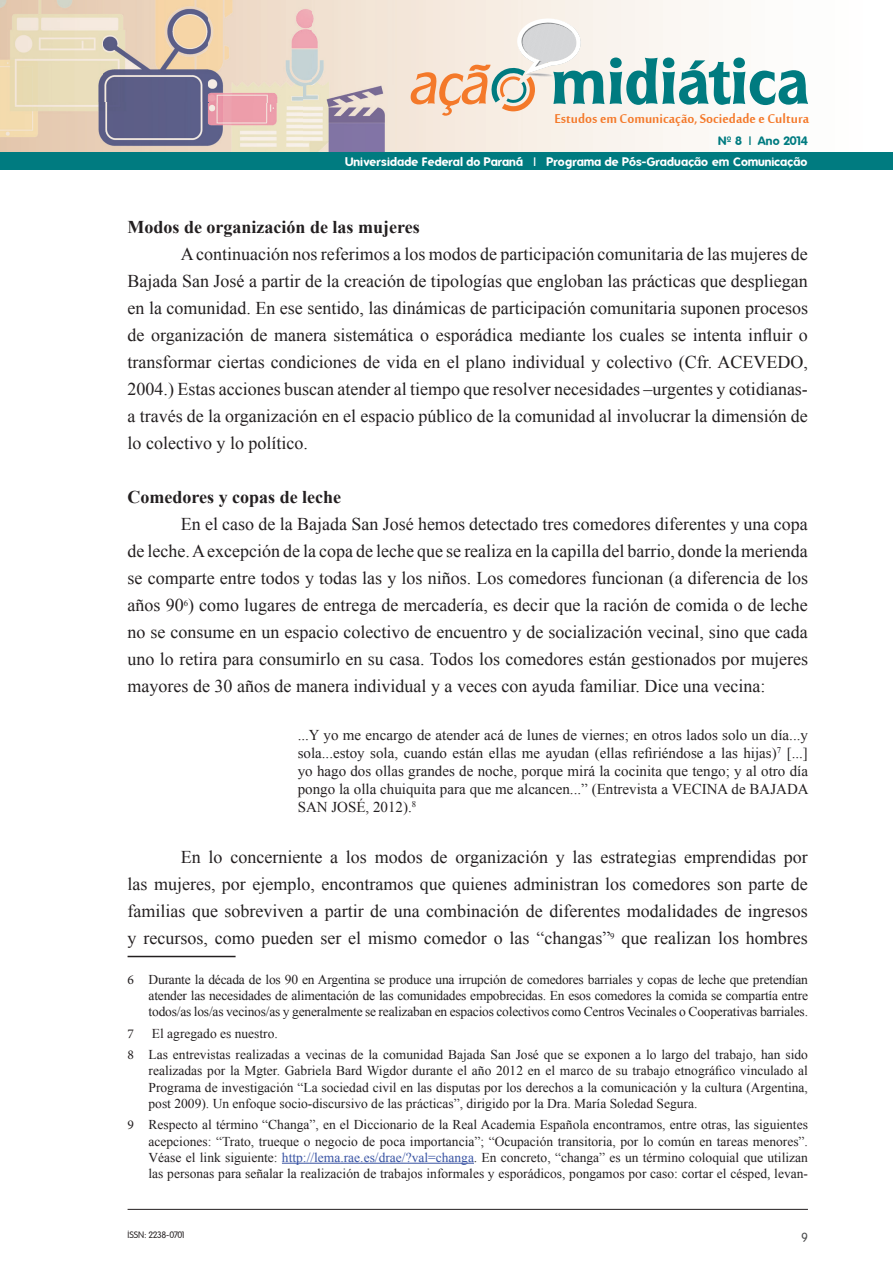
<style>
.page{position:relative;width:893px;height:1263px;background:#fff}
.page>*{position:absolute;margin:0;border:0;box-sizing:border-box;transform-origin:0 0}
.t1{font:19.5px "Mool Boran";color:#f4792a}
.t2{font:18px/27px "Times New Roman";color:#231f20;text-align:justify}
.t3{font:700 18px "Times New Roman";color:#231f20}
.t4{font:15px/18px "Times New Roman";color:#231f20;text-align:justify}
.t5{font:13.5px/16.2px "Times New Roman";color:#231f20;text-align:justify}
.t6{font:13.5px "Minion Pro";color:#231f20}
.t7{font:12.75px "Folks";color:#4b4c4d}
.t8{font:700 12px "Folks";letter-spacing:.01em;color:#fff}
.t9{font:700 12px "Folks";color:#007b80}
.t10{font:9px "Folks";letter-spacing:-.065em;color:#231f20}
.s1{font-family:"Minion Pro"}
.s2{color:#3853a3}
</style>
<div class="page">
<svg style="left:520px;top:0;width:373px;height:153px"></svg>
<img style="left:0;top:0;width:520px;height:153px">
<img style="left:304px;top:86px;width:107px;height:67px">
<svg style="left:410px;top:18px;width:398px;height:98px"></svg>
<div style="left:0;top:153px;width:893px;height:17px;background:#007b80"></div>
<hr style="left:128px;top:1209px;width:680px;height:1px;background:#231f20">
<hr style="left:128px;top:956px;width:108px;height:1px;background:#231f20">
<hr style="left:282px;top:1163px;width:192px;height:1px;background:#3853a3">
<p class="t1" style="left:554px;top:105px;width:256px">Estudos em Comunicação, Sociedade e Cultura</p>
<p class="t8" style="left:345px;top:155px;width:464px">Universidade Federal do Paraná | Programa de Pós-Graduação em Comunicação</p>
<p class="t9" style="left:718px;top:133px;width:91px">Nº 8 | Ano 2014</p>
<p class="t3" style="left:128px;top:215px;width:294px">Modos de organización de las mujeres</p>
<p class="t2" style="left:128px;top:240px;width:682px;text-indent:53px">A continuación nos referimos a los modos de participación comunitaria de las mujeres de Bajada San José a partir de la creación de tipologías que engloban las prácticas que despliegan en la comunidad. En ese sentido, las dinámicas de participación comunitaria suponen procesos de organización de manera sistemática o esporádica mediante los cuales se intenta influir o transformar ciertas condiciones de vida en el plano individual y colectivo (Cfr. ACEVEDO, 2004.) Estas acciones buscan atender al tiempo que resolver necesidades –urgentes y cotidianas&shy;a través de la organización en el espacio público de la comunidad al involucrar la dimensión de lo colectivo y lo político.</p>
<p class="t3" style="left:128px;top:485px;width:215px">Comedores y copas de leche</p>
<p class="t2" style="left:128px;top:510px;width:682px;text-indent:53px">En el caso de la Bajada San José hemos detectado tres comedores diferentes y una copa de leche. A excepción de la copa de leche que se realiza en la capilla del barrio, donde la merienda se comparte entre todos y todas las y los niños. Los comedores funcionan (a diferencia de los años 90<sup>6</sup>) como lugares de entrega de mercadería, es decir que la ración de comida o de leche no se consume en un espacio colectivo de encuentro y de socialización vecinal, sino que cada uno lo retira para consumirlo en su casa. Todos los comedores están gestionados por mujeres mayores de 30 años de manera individual y a veces con ayuda familiar. Dice una vecina:</p>
<p class="t4" style="left:298px;top:726px;width:513px">...Y yo me encargo de atender acá de lunes de viernes; en otros lados solo un día...y sola...estoy sola, cuando están ellas me ayudan (ellas refiriéndose a las hijas)<sup>7</sup> [...] yo hago dos ollas grandes de noche, porque mirá la cocinita que tengo; y al otro día pongo la olla chuiquita para que me alcancen...” (Entrevista a VECINA de BAJADA SAN JOSÉ, 2012).<sup>8</sup></p>
<p class="t2" style="left:128px;top:843px;width:682px;text-indent:53px">En lo concerniente a los modos de organización y las estrategias emprendidas por las mujeres, por ejemplo, encontramos que quienes administran los comedores son parte de familias que sobreviven a partir de una combinación de diferentes modalidades de ingresos y recursos, como pueden ser el mismo comedor o las “changas”<sup>9</sup> que realizan los hombres</p>
<p class="t5" style="left:149px;top:971px;width:661px;text-indent:-21px"><span class="s1">6</span> Durante la década de los 90 en Argentina se produce una irrupción de comedores barriales y copas de leche que pretendían atender las necesidades de alimentación de las comunidades empobrecidas. En esos comedores la comida se compartía entre todos/as los/as vecinos/as y generalmente se realizaban en espacios colectivos como Centros Vecinales o Cooperativas barriales.</p>
<p class="t6" style="left:128px;top:1024px;width:8px">7</p>
<p class="t5" style="left:128px;top:1022px;width:682px;line-height:21.6px;text-indent:24px">El agregado es nuestro.<br><span class="s1">8</span> Las entrevistas realizadas a vecinas de la comunidad Bajada San José que se exponen a lo largo del trabajo, han sido</p>
<p class="t5" style="left:149px;top:1062px;width:661px">realizadas por la Mgter. Gabriela Bard Wigdor durante el año 2012 en el marco de su trabajo etnográfico vinculado al Programa de investigación “La sociedad civil en las disputas por los derechos a la comunicación y la cultura (Argentina, post 2009). Un enfoque socio-discursivo de las prácticas”, dirigido por la Dra. María Soledad Segura.</p>
<p class="t5" style="left:149px;top:1116px;width:661px;text-indent:-21px"><span class="s1">9</span> Respecto al término “Changa”, en el Diccionario de la Real Academia Española encontramos, entre otras, las siguientes acepciones: “Trato, trueque o negocio de poca importancia”; “Ocupación transitoria, por lo común en tareas menores”.<br>Véase el link siguiente: <span class="s2">http://lema.rae.es/drae/?val=changa</span>. En concreto, “changa” es un término coloquial que utilizan las personas para señalar la realización de trabajos informales y esporádicos, pongamos por caso: cortar el césped, levan-</p>
<p class="t10" style="left:128px;top:1230px;width:60px">ISSN: 2238-0701</p>
<p class="t7" style="left:801px;top:1230px;width:8px">9</p>
</div>
